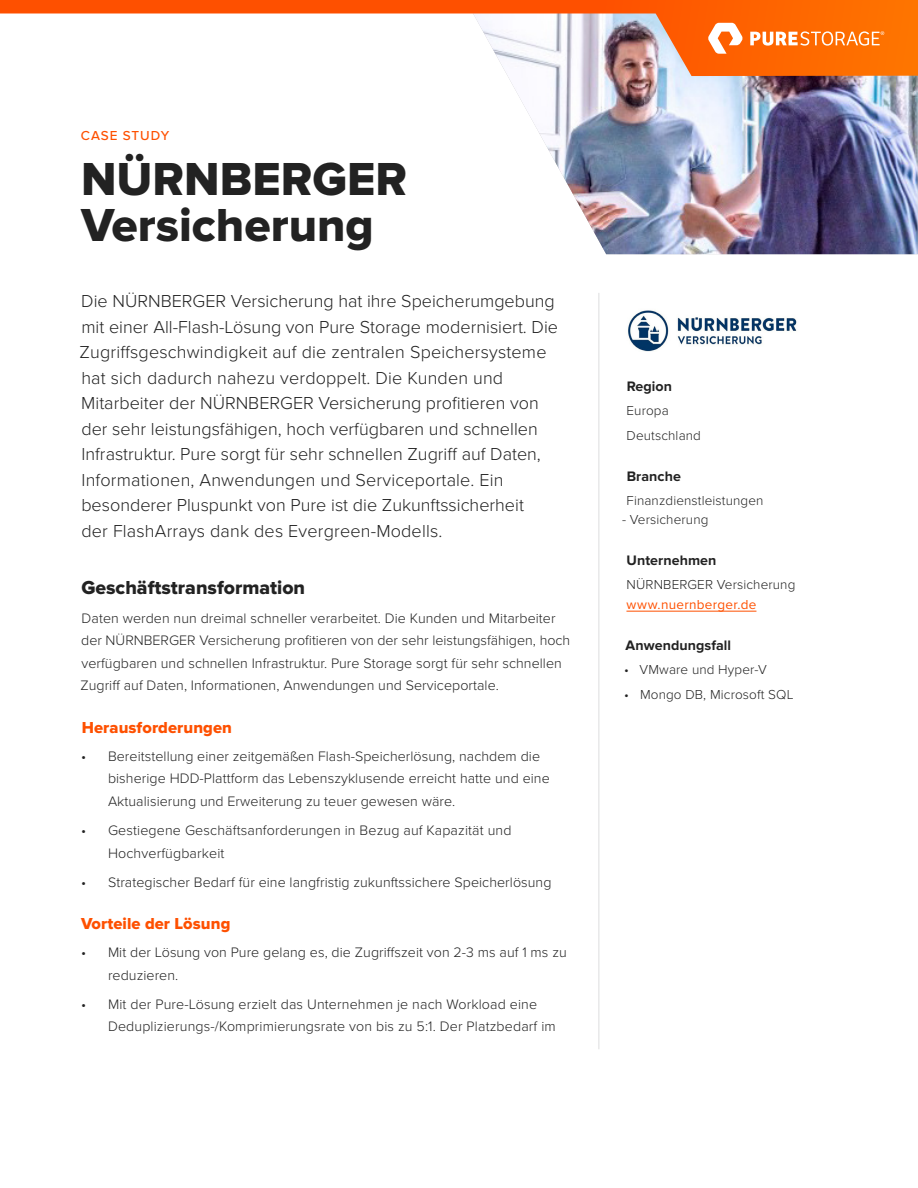
<style>
.page{position:relative;width:918px;height:1188px;background:#fff}
.page>*{position:absolute;margin:0;border:0;box-sizing:border-box;transform-origin:0 0}
.t1{font:48px/46.5px "Proxima Nova Extrabld";color:#222}
.t2{font:19.5px "Proxima Nova Extrabld";color:#222}
.t3{font:300 18px/25.5px "Proxima Nova";color:#222}
.t4{font:16.5px "Proxima Nova Extrabld";letter-spacing:.005em;color:#fe5000}
.t5{font:300 14.25px/22.5px "Proxima Nova";letter-spacing:.005em;color:#222}
.t6{font:700 14.25px "Proxima Nova";letter-spacing:.005em;color:#222}
.t7{font:300 13.5px/24.9px "Proxima Nova";letter-spacing:.01em;color:#222}
.t8{font:13.5px "Proxima Nova";letter-spacing:.02em;color:#fe5000}
.t9{font:500 13.5px "Proxima Nova";letter-spacing:.065em;color:#fe5000}
</style>
<div class="page">
<img style="left:508px;top:76px;width:410px;height:178px">
<svg style="left:0;top:0;width:918px;height:76px"></svg>
<svg style="left:708px;top:23px;width:35px;height:31px"></svg>
<svg style="left:750px;top:31px;width:134px;height:15px"></svg>
<hr style="left:598px;top:293px;width:1px;height:756px;background:#dcddde">
<hr style="left:626px;top:611px;width:130px;height:1px;background:#fe5000">
<img style="left:628px;top:310px;width:169px;height:41px">
<p class="t9" style="left:81px;top:128px;width:90px">CASE STUDY</p>
<h1 class="t1" style="left:81px;top:157px;width:328px">NÜRNBERGER<br>Versicherung</h1>
<p class="t3" style="left:80px;top:289px;width:480px">Die NÜRNBERGER Versicherung hat ihre Speicherumgebung mit einer All-Flash-Lösung von Pure Storage modernisiert. Die Zugriffsgeschwindigkeit auf die zentralen Speichersysteme hat sich dadurch nahezu verdoppelt. Die Kunden und Mitarbeiter der NÜRNBERGER Versicherung profitieren von der sehr leistungsfähigen, hoch verfügbaren und schnellen Infrastruktur. Pure sorgt für sehr schnellen Zugriff auf Daten, Informationen, Anwendungen und Serviceportale. Ein besonderer Pluspunkt von Pure ist die Zukunftssicherheit<br>der FlashArrays dank des Evergreen-Modells.</p>
<h2 class="t2" style="left:81px;top:576px;width:225px">Geschäftstransformation</h2>
<p class="t5" style="left:80px;top:607px;width:491px">Daten werden nun dreimal schneller verarbeitet. Die Kunden und Mitarbeiter der NÜRNBERGER Versicherung profitieren von der sehr leistungsfähigen, hoch verfügbaren und schnellen Infrastruktur. Pure Storage sorgt für sehr schnellen Zugriff auf Daten, Informationen, Anwendungen und Serviceportale.</p>
<p class="t4" style="left:82px;top:718px;width:152px">Herausforderungen</p>
<p class="t5" style="left:108px;top:745px;width:443px;text-indent:-27px">• Bereitstellung einer zeitgemäßen Flash-Speicherlösung, nachdem die bisherige HDD-Plattform das Lebenszyklusende erreicht hatte und eine<br>Aktualisierung und Erweiterung zu teuer gewesen wäre.</p>
<p class="t5" style="left:108px;top:819px;width:405px;text-indent:-27px">• Gestiegene Geschäftsanforderungen in Bezug auf Kapazität und<br>Hochverfügbarkeit</p>
<p class="t5" style="left:81px;top:871px;width:472px">• Strategischer Bedarf für eine langfristig zukunftssichere Speicherlösung</p>
<p class="t4" style="left:81px;top:914px;width:151px">Vorteile der Lösung</p>
<p class="t5" style="left:108px;top:941px;width:460px;text-indent:-27px">• Mit der Lösung von Pure gelang es, die Zugriffszeit von 2-3 ms auf 1 ms zu reduzieren.</p>
<p class="t5" style="left:108px;top:993px;width:449px;text-indent:-27px">• Mit der Pure-Lösung erzielt das Unternehmen je nach Workload eine<br>Deduplizierungs-/Komprimierungsrate von bis zu 5:1. Der Platzbedarf im</p>
<p class="t6" style="left:627px;top:378px;width:47px">Region</p>
<p class="t7" style="left:627px;top:398px;width:76px">Europa<br>Deutschland</p>
<p class="t6" style="left:627px;top:468px;width:56px">Branche</p>
<p class="t7" style="left:627px;top:488px;width:138px">Finanzdienstleistungen</p>
<p class="t7" style="left:622px;top:507px;width:88px">- Versicherung</p>
<p class="t6" style="left:627px;top:552px;width:91px">Unternehmen</p>
<p class="t7" style="left:627px;top:573px;width:170px">NÜRNBERGER Versicherung</p>
<p class="t8" style="left:626px;top:597px;width:132px">www.nuernberger.de</p>
<p class="t6" style="left:626px;top:637px;width:107px">Anwendungsfall</p>
<p class="t7" style="left:624px;top:657px;width:144px">• VMware und Hyper-V</p>
<p class="t7" style="left:624px;top:682px;width:171px">• Mongo DB, Microsoft SQL</p>
</div>
